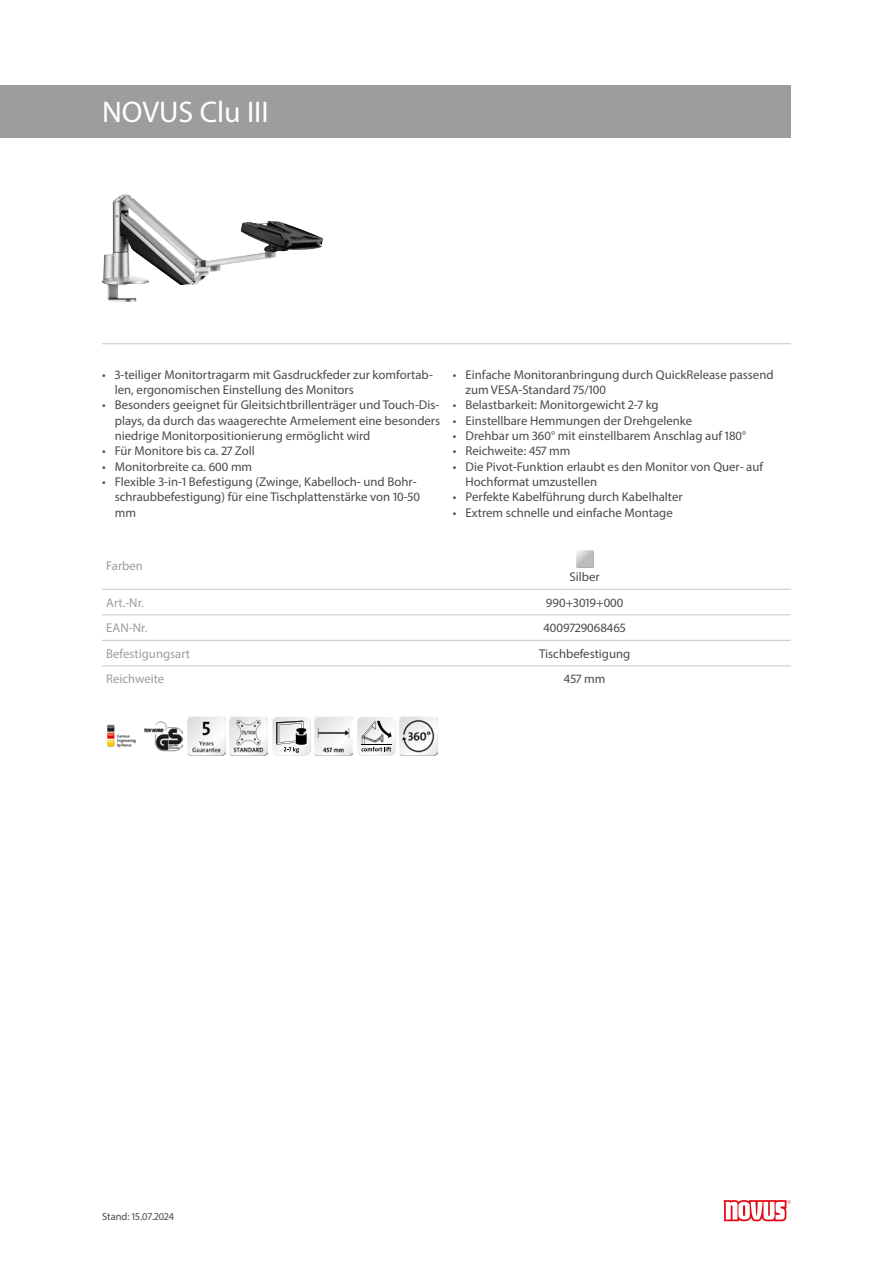
<style>
.page{position:relative;width:893px;height:1263px;background:#fff}
.page>*{position:absolute;margin:0;border:0;box-sizing:border-box;transform-origin:0 0}
.Produktname{font:30px "Myriad Pro";color:#fff}
.Produkttabelle_Zentr{font:12.75px/15.3px "Myriad Pro";color:#4a4a49}
.Produkttabelle_Links{font:12.75px "Myriad Pro";color:#9d9d9c}
.Farbildtext{font:12.75px "Myriad Pro";color:#4a4a49}
.t1{font:10.5px "Myriad Pro";color:#4a4a49}
</style>
<div class="page">
<img style="left:102px;top:195px;width:221px;height:107px">
<hr style="left:102px;top:343px;width:689px;height:1px;background:#c6c6c6">
<img style="left:107px;top:724px;width:29px;height:24px">
<img style="left:145px;top:721px;width:38px;height:31px">
<img style="left:187px;top:717px;width:38px;height:38px">
<img style="left:230px;top:717px;width:38px;height:38px">
<img style="left:273px;top:719px;width:37px;height:36px">
<svg style="left:272px;top:717px;width:37px;height:36px"></svg>
<img style="left:315px;top:717px;width:38px;height:38px">
<img style="left:358px;top:719px;width:37px;height:36px">
<svg style="left:357px;top:717px;width:37px;height:34px"></svg>
<img style="left:400px;top:717px;width:38px;height:38px">
<svg style="left:724px;top:1200px;width:67px;height:21px"></svg>
<div style="left:0;top:85px;width:791px;height:53px;background:#9d9d9c"></div>
<hr style="left:102px;top:589px;width:276px;height:1px;background:#c6c6c6">
<hr style="left:378px;top:589px;width:413px;height:1px;background:#c6c6c6">
<hr style="left:102px;top:614px;width:276px;height:1px;background:#c6c6c6">
<hr style="left:378px;top:614px;width:413px;height:1px;background:#c6c6c6">
<hr style="left:102px;top:640px;width:276px;height:1px;background:#c6c6c6">
<hr style="left:378px;top:640px;width:413px;height:1px;background:#c6c6c6">
<hr style="left:102px;top:665px;width:276px;height:1px;background:#c6c6c6">
<hr style="left:378px;top:665px;width:413px;height:1px;background:#c6c6c6">
<img style="left:576px;top:551px;width:17px;height:17px">
<p class="Produktname" style="left:102px;top:94px;width:168px">NOVUS Clu III</p>
<p class="Produkttabelle_Zentr" style="left:115px;top:367px;width:320px;text-indent:-13px">• 3-teiliger Monitortragarm mit Gasdruckfeder zur komfortab&shy;len, ergonomischen Einstellung des Monitors</p>
<p class="Produkttabelle_Zentr" style="left:115px;top:397px;width:327px;text-align:justify;text-indent:-13px">• Besonders geeignet für Gleitsichtbrillenträger und Touch-Dis&shy;plays, da durch das waagerechte Armelement eine besonders niedrige Monitorpositionierung ermöglicht wird</p>
<p class="Produkttabelle_Zentr" style="left:102px;top:443px;width:154px">• Für Monitore bis ca. 27 Zoll</p>
<p class="Produkttabelle_Zentr" style="left:102px;top:458px;width:152px">• Monitorbreite ca. 600 mm</p>
<p class="Produkttabelle_Zentr" style="left:115px;top:474px;width:307px;text-indent:-13px">• Flexible 3-in-1 Befestigung (Zwinge, Kabelloch- und Bohr&shy;schraubbefestigung) für eine Tischplattenstärke von 10-50 mm</p>
<p class="Produkttabelle_Zentr" style="left:466px;top:367px;width:309px;text-indent:-13px">• Einfache Monitoranbringung durch QuickRelease passend zum VESA-Standard 75/100</p>
<p class="Produkttabelle_Zentr" style="left:453px;top:397px;width:207px">• Belastbarkeit: Monitorgewicht 2-7 kg</p>
<p class="Produkttabelle_Zentr" style="left:453px;top:413px;width:241px">• Einstellbare Hemmungen der Drehgelenke</p>
<p class="Produkttabelle_Zentr" style="left:453px;top:428px;width:295px">• Drehbar um 360° mit einstellbarem Anschlag auf 180°</p>
<p class="Produkttabelle_Zentr" style="left:453px;top:443px;width:119px">• Reichweite: 457 mm</p>
<p class="Produkttabelle_Zentr" style="left:466px;top:458px;width:299px;text-indent:-13px">• Die Pivot-Funktion erlaubt es den Monitor von Quer- auf<br>Hochformat umzustellen</p>
<p class="Produkttabelle_Zentr" style="left:453px;top:489px;width:231px">• Perfekte Kabelführung durch Kabelhalter</p>
<p class="Produkttabelle_Zentr" style="left:453px;top:504px;width:221px">• Extrem schnelle und einfache Montage</p>
<p class="Produkttabelle_Links" style="left:106px;top:558px;width:38px">Farben</p>
<p class="Farbildtext" style="left:570px;top:569px;width:32px">Silber</p>
<p class="Produkttabelle_Links" style="left:106px;top:595px;width:39px">Art.-Nr.</p>
<p class="Produkttabelle_Zentr" style="left:546px;top:595px;width:79px">990+3019+000</p>
<p class="Produkttabelle_Links" style="left:106px;top:620px;width:43px">EAN-Nr.</p>
<p class="Produkttabelle_Zentr" style="left:544px;top:620px;width:84px">4009729068465</p>
<p class="Produkttabelle_Links" style="left:106px;top:646px;width:85px">Befestigungsart</p>
<p class="Produkttabelle_Zentr" style="left:539px;top:646px;width:93px">Tischbefestigung</p>
<p class="Produkttabelle_Links" style="left:106px;top:671px;width:60px">Reichweite</p>
<p class="Produkttabelle_Zentr" style="left:564px;top:671px;width:43px">457 mm</p>
<p class="t1" style="left:102px;top:1210px;width:73px">Stand: 15.07.2024</p>
</div>
